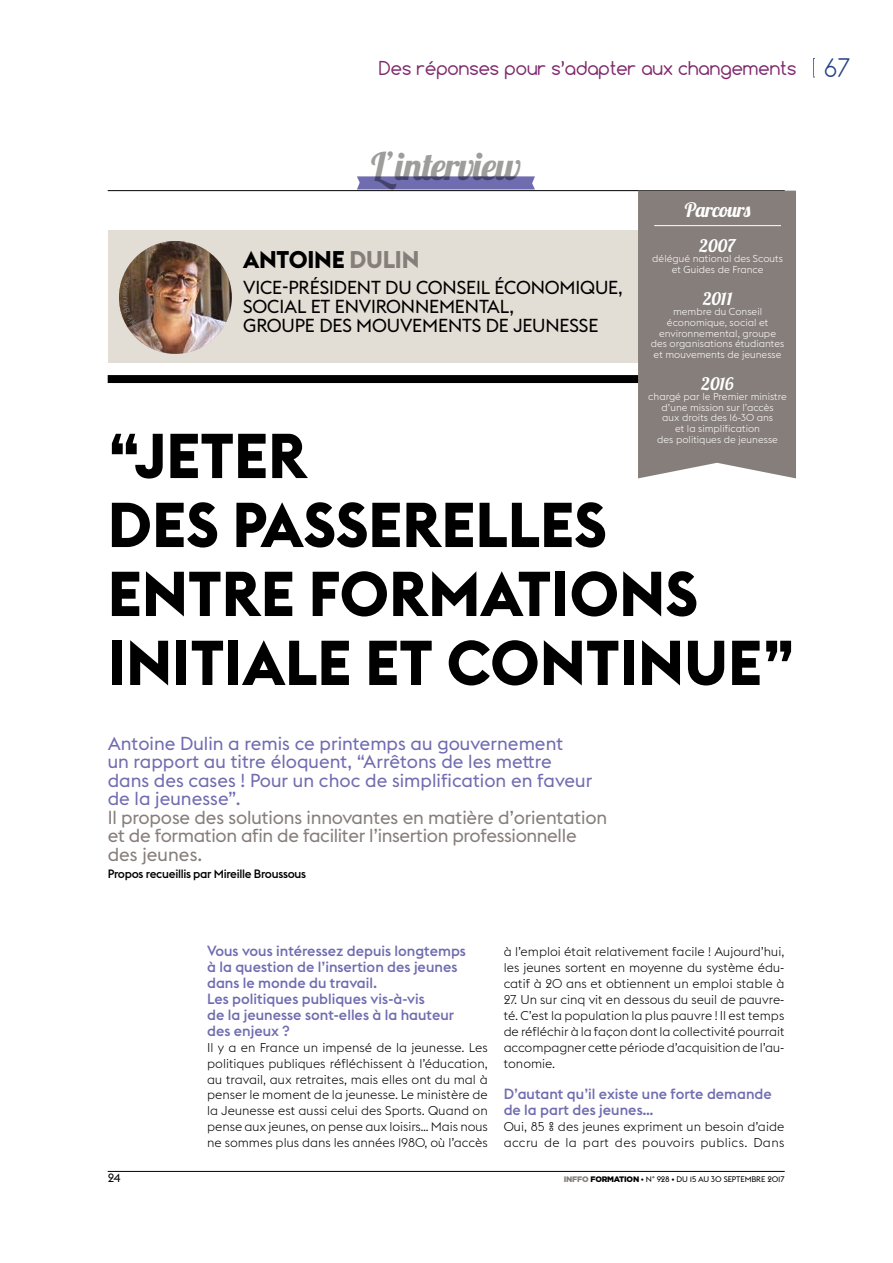
<style>
.page{position:relative;width:893px;height:1263px;background:#fff}
.page>*{position:absolute;margin:0;border:0;box-sizing:border-box;transform-origin:0 0}
.t1{font:700 62.4px/69px "Euclid Flex";color:#000}
.t2{font:38.4px "Lobster 1.4";letter-spacing:-.03em;color:#9d9d9c}
.t3{font:700 23.85px "Euclid Flex";letter-spacing:-.01em;color:#000}
.t4{font:19.95px "Lobster 1.4";letter-spacing:-.03em;color:#fff}
.t5{font:18.6px/18.6px "Euclid Flex";color:#706cb0}
.t6{font:18.6px/18.6px "Euclid Flex";letter-spacing:-.02em;color:#867e7a}
.t7{font:18.6px/18.6px "Euclid Flex";letter-spacing:-.01em;color:#000}
.t8{font:18px "Comfortaa";color:#7f286c}
.t9{font:17.25px "Lobster 1.4";color:#fff}
.t10{font:500 14.55px/15.9px "Euclid Flex";color:#706cb0}
.t11{font:300 12.6px/15.9px "Euclid Flex";color:#000;text-align:justify}
.t12{font:500 12px "Euclid Flex";letter-spacing:-.025em;color:#000}
.t13{font:12px "Euclid Flex";color:#000}
.t14{font:300 9.9px/10.6px "Euclid Flex";color:#fff;text-align:center}
.t15{font:7.95px "Euclid Flex";letter-spacing:-.01em;color:#000}
.s1{font-weight:300;font-size:24px;color:#294286}
.s2{color:#867e7a}
.s3{font-family:"Gotham";font-weight:900;color:#867e7a}
.s4{font-family:"Gotham";font-weight:900}
</style>
<div class="page">
<svg style="left:813px;top:58px;width:1px;height:20px"></svg>
<svg style="left:357px;top:176px;width:178px;height:13px;background:#7672b3"></svg>
<hr style="left:108px;top:190px;width:677px;height:1px;background:#000">
<hr style="left:108px;top:1171px;width:677px;height:1px;background:#000">
<div style="left:108px;top:375px;width:677px;height:8px;background:#000"></div>
<div style="left:108px;top:231px;width:676px;height:132px;background:#e3ded5"></div>
<img style="left:119px;top:241px;width:113px;height:113px;border-radius:56px">
<div style="left:638px;top:191px;width:158px;height:287px;background:#867e7a"></div>
<hr style="left:654px;top:225px;width:127px;height:1px;background:#fff">
<svg style="left:123px;top:276px;width:21px;height:61px"></svg>
<h3 class="t8" style="left:379px;top:56px;width:473px">Des réponses pour s’adapter aux changements <span class="s1">67</span></h3>
<h2 class="t2" style="left:371px;top:141px;width:152px">L’interview</h2>
<h3 class="t4" style="left:685px;top:197px;width:67px">Parcours</h3>
<h3 class="t9" style="left:699px;top:234px;width:38px">2007</h3>
<p class="t14" style="left:652px;top:253px;width:132px">délégué national des Scouts et Guides de France</p>
<h3 class="t9" style="left:703px;top:287px;width:31px">2011</h3>
<p class="t14" style="left:651px;top:307px;width:135px">membre du Conseil économique, social et environnemental, groupe des organisations étudiantes et mouvements de jeunesse</p>
<h3 class="t9" style="left:702px;top:372px;width:33px">2016</h3>
<p class="t14" style="left:648px;top:391px;width:140px">chargé par le Premier ministre d’une mission sur l’accès<br>aux droits des 16-30 ans<br>et la simplification<br>des politiques de jeunesse</p>
<h3 class="t3" style="left:243px;top:246px;width:178px">ANTOINE <span class="s2">DULIN</span></h3>
<h3 class="t7" style="left:243px;top:279px;width:381px">VICE-PRÉSIDENT DU CONSEIL ÉCONOMIQUE,<br>SOCIAL ET ENVIRONNEMENTAL,<br>GROUPE DES MOUVEMENTS DE JEUNESSE</h3>
<h1 class="t1" style="left:108px;top:422px;width:689px">“JETER<br>DES PASSERELLES<br>ENTRE FORMATIONS<br>INITIALE ET CONTINUE”</h1>
<h3 class="t5" style="left:108px;top:734px;width:486px">Antoine Dulin a remis ce printemps au gouvernement<br>un rapport au titre éloquent, “Arrêtons de les mettre dans des cases ! Pour un choc de simplification en faveur de la jeunesse”.</h3>
<h3 class="t6" style="left:108px;top:808px;width:501px">Il propose des solutions innovantes en matière d’orientation et de formation afin de faciliter l’insertion professionnelle des jeunes.</h3>
<p class="t12" style="left:108px;top:867px;width:200px">Propos recueillis par Mireille Broussous</p>
<p class="t10" style="left:207px;top:943px;width:260px">Vous vous intéressez depuis longtemps à la question de l’insertion des jeunes dans le monde du travail.<br>Les politiques publiques vis-à-vis<br>de la jeunesse sont-elles à la hauteur des enjeux ?</p>
<p class="t11" style="left:207px;top:1039px;width:282px">Il y a en France un impensé de la jeunesse. Les politiques publiques réfléchissent à l’éducation, au travail, aux retraites, mais elles ont du mal à penser le moment de la jeunesse. Le ministère de la Jeunesse est aussi celui des Sports. Quand on pense aux jeunes, on pense aux loisirs… Mais nous ne sommes plus dans les années 1980, où l’accès</p>
<p class="t11" style="left:504px;top:944px;width:282px">à l’emploi était relativement facile ! Aujourd’hui, les jeunes sortent en moyenne du système édu&shy;catif à 20 ans et obtiennent un emploi stable à</p>
<p class="t11" style="left:504px;top:991px;width:282px">27. Un sur cinq vit en dessous du seuil de pauvre&shy;té. C’est la population la plus pauvre ! Il est temps de réfléchir à la façon dont la collectivité pourrait accompagner cette période d’acquisition de l’au&shy;tonomie.</p>
<p class="t10" style="left:504px;top:1086px;width:270px">D’autant qu’il existe une forte demande de la part des jeunes…</p>
<p class="t11" style="left:504px;top:1119px;width:282px">Oui, 85 % des jeunes expriment un besoin d’aide accru de la part des pouvoirs publics. Dans</p>
<p class="t13" style="left:108px;top:1171px;width:14px">24</p>
<p class="t15" style="left:564px;top:1174px;width:222px"><span class="s3">INFFO</span> <span class="s4">FORMATION</span> • N° 928 • DU 15 AU 30 SEPTEMBRE 2017</p>
</div>
